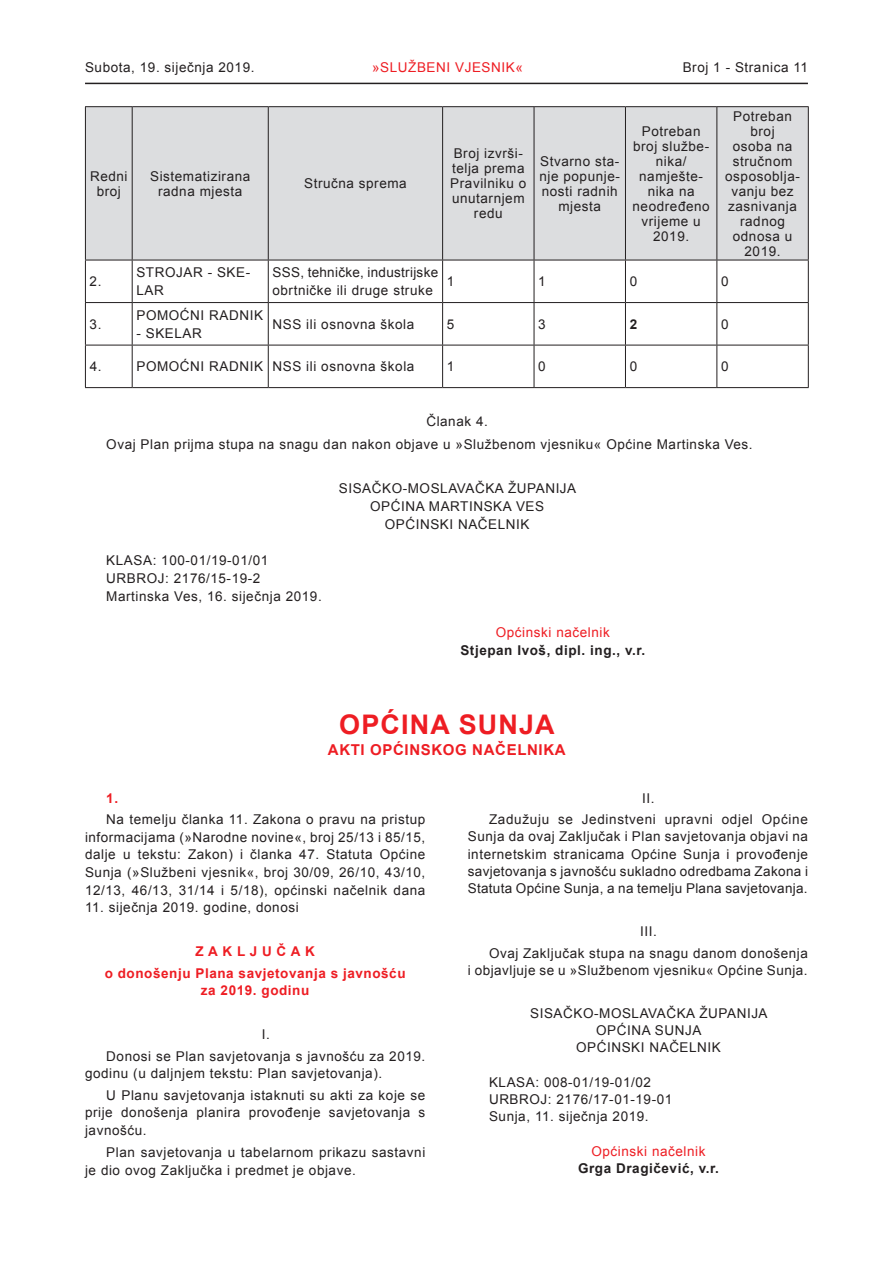
<style>
.page{position:relative;width:893px;height:1263px;background:#fff}
.page>*{position:absolute;margin:0;border:0;box-sizing:border-box;transform-origin:0 0}
.t1{font:700 27px "Arial";letter-spacing:.04em;color:#ee1d23}
.t2{font:700 15px "Arial";letter-spacing:.04em;color:#ee1d23}
.t3{font:13.5px/15px "Arial";letter-spacing:.04em;color:#231f20;text-align:center}
.t4{font:700 13.5px/21.8px "Arial";letter-spacing:.04em;color:#ee1d23;text-align:center}
.t5{font:13.5px "Arial";letter-spacing:.04em;color:#ee1d23}
.t6{font:13.5px/18px "Arial";letter-spacing:.02em;color:#231f20}
.t7{font:700 13.5px "Arial";letter-spacing:.04em;color:#231f20}
</style>
<div class="page">
<hr style="left:85px;top:83px;width:723px;height:1px;background:#231f20">
<div style="left:86px;top:107px;width:722px;height:153px;background:#dcdddf"></div>
<hr style="left:85px;top:106px;width:47px;height:1px;background:#231f20">
<hr style="left:85px;top:107px;width:1px;height:153px;background:#231f20">
<hr style="left:132px;top:106px;width:136px;height:1px;background:#231f20">
<hr style="left:132px;top:107px;width:1px;height:153px;background:#231f20">
<hr style="left:268px;top:106px;width:175px;height:1px;background:#231f20">
<hr style="left:268px;top:107px;width:1px;height:153px;background:#231f20">
<hr style="left:443px;top:106px;width:91px;height:1px;background:#231f20">
<hr style="left:442px;top:107px;width:1px;height:153px;background:#231f20">
<hr style="left:534px;top:106px;width:91px;height:1px;background:#231f20">
<hr style="left:534px;top:107px;width:1px;height:153px;background:#231f20">
<hr style="left:625px;top:106px;width:92px;height:1px;background:#231f20">
<hr style="left:625px;top:107px;width:1px;height:153px;background:#231f20">
<hr style="left:717px;top:106px;width:92px;height:1px;background:#231f20">
<hr style="left:716px;top:107px;width:1px;height:153px;background:#231f20">
<hr style="left:808px;top:107px;width:1px;height:153px;background:#231f20">
<hr style="left:85px;top:260px;width:47px;height:1px;background:#231f20">
<hr style="left:85px;top:260px;width:1px;height:42px;background:#231f20">
<hr style="left:132px;top:260px;width:136px;height:1px;background:#231f20">
<hr style="left:132px;top:260px;width:1px;height:42px;background:#231f20">
<hr style="left:268px;top:260px;width:175px;height:1px;background:#231f20">
<hr style="left:268px;top:260px;width:1px;height:42px;background:#231f20">
<hr style="left:443px;top:260px;width:91px;height:1px;background:#231f20">
<hr style="left:442px;top:260px;width:1px;height:42px;background:#231f20">
<hr style="left:534px;top:260px;width:91px;height:1px;background:#231f20">
<hr style="left:534px;top:260px;width:1px;height:42px;background:#231f20">
<hr style="left:625px;top:260px;width:92px;height:1px;background:#231f20">
<hr style="left:625px;top:260px;width:1px;height:42px;background:#231f20">
<hr style="left:717px;top:260px;width:92px;height:1px;background:#231f20">
<hr style="left:716px;top:260px;width:1px;height:42px;background:#231f20">
<hr style="left:808px;top:260px;width:1px;height:42px;background:#231f20">
<hr style="left:85px;top:302px;width:47px;height:1px;background:#231f20">
<hr style="left:85px;top:303px;width:1px;height:42px;background:#231f20">
<hr style="left:132px;top:302px;width:136px;height:1px;background:#231f20">
<hr style="left:132px;top:303px;width:1px;height:42px;background:#231f20">
<hr style="left:268px;top:302px;width:175px;height:1px;background:#231f20">
<hr style="left:268px;top:303px;width:1px;height:42px;background:#231f20">
<hr style="left:443px;top:302px;width:91px;height:1px;background:#231f20">
<hr style="left:442px;top:303px;width:1px;height:42px;background:#231f20">
<hr style="left:534px;top:302px;width:91px;height:1px;background:#231f20">
<hr style="left:534px;top:303px;width:1px;height:42px;background:#231f20">
<hr style="left:625px;top:302px;width:92px;height:1px;background:#231f20">
<hr style="left:625px;top:303px;width:1px;height:42px;background:#231f20">
<hr style="left:717px;top:302px;width:92px;height:1px;background:#231f20">
<hr style="left:716px;top:303px;width:1px;height:42px;background:#231f20">
<hr style="left:808px;top:303px;width:1px;height:42px;background:#231f20">
<hr style="left:85px;top:345px;width:47px;height:1px;background:#231f20">
<hr style="left:85px;top:345px;width:1px;height:42px;background:#231f20">
<hr style="left:132px;top:345px;width:136px;height:1px;background:#231f20">
<hr style="left:132px;top:345px;width:1px;height:42px;background:#231f20">
<hr style="left:268px;top:345px;width:175px;height:1px;background:#231f20">
<hr style="left:268px;top:345px;width:1px;height:42px;background:#231f20">
<hr style="left:443px;top:345px;width:91px;height:1px;background:#231f20">
<hr style="left:442px;top:345px;width:1px;height:42px;background:#231f20">
<hr style="left:534px;top:345px;width:91px;height:1px;background:#231f20">
<hr style="left:534px;top:345px;width:1px;height:42px;background:#231f20">
<hr style="left:625px;top:345px;width:92px;height:1px;background:#231f20">
<hr style="left:625px;top:345px;width:1px;height:42px;background:#231f20">
<hr style="left:717px;top:345px;width:92px;height:1px;background:#231f20">
<hr style="left:716px;top:345px;width:1px;height:42px;background:#231f20">
<hr style="left:808px;top:345px;width:1px;height:42px;background:#231f20">
<hr style="left:85px;top:387px;width:47px;height:1px;background:#231f20">
<hr style="left:132px;top:387px;width:136px;height:1px;background:#231f20">
<hr style="left:268px;top:387px;width:175px;height:1px;background:#231f20">
<hr style="left:443px;top:387px;width:91px;height:1px;background:#231f20">
<hr style="left:534px;top:387px;width:91px;height:1px;background:#231f20">
<hr style="left:625px;top:387px;width:92px;height:1px;background:#231f20">
<hr style="left:717px;top:387px;width:92px;height:1px;background:#231f20">
<p class="t3" style="left:85px;top:60px;width:171px">Subota, 19. siječnja 2019.</p>
<p class="t5" style="left:372px;top:59px;width:152px">»SLUŽBENI VJESNIK«</p>
<p class="t3" style="left:683px;top:60px;width:127px">Broj 1 - Stranica 11</p>
<p class="t3" style="left:90px;top:169px;width:39px">Redni broj</p>
<p class="t3" style="left:150px;top:169px;width:102px">Sistematizirana radna mjesta</p>
<p class="t3" style="left:304px;top:176px;width:104px">Stručna sprema</p>
<p class="t3" style="left:450px;top:146px;width:77px">Broj izvrši&shy;telja prema<br>Pravilniku o unutarnjem redu</p>
<p class="t3" style="left:539px;top:154px;width:82px">Stvarno sta&shy;nje popunje&shy;nosti radnih mjesta</p>
<p class="t3" style="left:633px;top:124px;width:79px">Potreban broj službe&shy;nika/ namješte&shy;nika na neodređeno vrijeme u<br>2019.</p>
<p class="t3" style="left:725px;top:109px;width:76px">Potreban broj<br>osoba na stručnom osposoblja&shy;vanju bez zasnivanja radnog odnosa u<br>2019.</p>
<p class="t3" style="left:90px;top:274px;width:13px">2.</p>
<p class="t3" style="left:136px;top:264px;width:115px;line-height:18px;text-align:left">STROJAR - SKE-<br>LAR</p>
<p class="t6" style="left:272px;top:264px;width:167px">SSS, tehničke, industrijske obrtničke ili druge struke</p>
<p class="t3" style="left:447px;top:274px;width:9px">1</p>
<p class="t3" style="left:538px;top:274px;width:9px">1</p>
<p class="t3" style="left:630px;top:274px;width:9px">0</p>
<p class="t3" style="left:721px;top:274px;width:9px">0</p>
<p class="t3" style="left:90px;top:317px;width:13px">3.</p>
<p class="t3" style="left:136px;top:308px;width:128px">POMOĆNI RADNIK</p>
<p class="t3" style="left:136px;top:326px;width:67px">- SKELAR</p>
<p class="t3" style="left:272px;top:317px;width:143px">NSS ili osnovna škola</p>
<p class="t3" style="left:447px;top:317px;width:9px">5</p>
<p class="t3" style="left:538px;top:317px;width:9px">3</p>
<p class="t7" style="left:630px;top:315px;width:9px">2</p>
<p class="t3" style="left:721px;top:317px;width:9px">0</p>
<p class="t3" style="left:90px;top:359px;width:13px">4.</p>
<p class="t3" style="left:136px;top:359px;width:279px">POMOĆNI RADNIK NSS ili osnovna škola</p>
<p class="t3" style="left:447px;top:359px;width:9px">1</p>
<p class="t3" style="left:538px;top:359px;width:9px">0</p>
<p class="t3" style="left:630px;top:359px;width:9px">0</p>
<p class="t3" style="left:721px;top:359px;width:9px">0</p>
<p class="t3" style="left:106px;top:411px;width:648px;line-height:22.2px;text-align:left;text-indent:320px">Članak 4.<br>Ovaj Plan prijma stupa na snagu dan nakon objave u »Službenom vjesniku« Općine Martinska Ves.</p>
<p class="t3" style="left:339px;top:480px;width:239px;line-height:18px">SISAČKO-MOSLAVAČKA ŽUPANIJA<br>OPĆINA MARTINSKA VES<br>OPĆINSKI NAČELNIK</p>
<p class="t3" style="left:106px;top:552px;width:217px;line-height:18px;text-align:left">KLASA: 100-01/19-01/01<br>URBROJ: 2176/15-19-2<br>Martinska Ves, 16. siječnja 2019.</p>
<p class="t5" style="left:496px;top:624px;width:116px">Općinski načelnik</p>
<p class="t7" style="left:460px;top:641px;width:186px">Stjepan Ivoš, dipl. ing., v.r.</p>
<h1 class="t1" style="left:339px;top:707px;width:217px">OPĆINA SUNJA</h1>
<p class="t2" style="left:328px;top:739px;width:239px">AKTI OPĆINSKOG NAČELNIKA</p>
<p class="t4" style="left:106px;top:787px;width:13px">1.</p>
<p class="t3" style="left:85px;top:811px;width:342px;line-height:17.5px;text-align:justify;text-indent:21px">Na temelju članka 11. Zakona o pravu na pristup informacijama (»Narodne novine«, broj 25/13 i 85/15, dalje u tekstu: Zakon) i članka 47. Statuta Općine Sunja (»Službeni vjesnik«, broj 30/09, 26/10, 43/10, 12/13, 46/13, 31/14 i 5/18), općinski načelnik dana</p>
<p class="t3" style="left:85px;top:900px;width:215px">11. siječnja 2019. godine, donosi</p>
<p class="t4" style="left:105px;top:940px;width:302px">ZAKLJUČAK<br>o donošenju Plana savjetovanja s javnošću</p>
<p class="t4" style="left:201px;top:980px;width:110px">za 2019. godinu</p>
<p class="t3" style="left:106px;top:1023px;width:321px;line-height:21.8px">I.<br>Donosi se Plan savjetovanja s javnošću za 2019.</p>
<p class="t3" style="left:106px;top:1062px;width:321px;line-height:21.8px;text-align:left;text-indent:-21px">godinu (u daljnjem tekstu: Plan savjetovanja).<br>U Planu savjetovanja istaknuti su akti za koje se</p>
<p class="t3" style="left:85px;top:1104px;width:342px;line-height:17.5px;text-align:left">prije donošenja planira provođenje savjetovanja s javnošću.</p>
<p class="t3" style="left:85px;top:1143px;width:342px;line-height:18px;text-align:left;text-indent:21px">Plan savjetovanja u tabelarnom prikazu sastavni je dio ovog Zaključka i predmet je objave.</p>
<p class="t3" style="left:489px;top:787px;width:320px;line-height:21.5px">II.<br>Zadužuju se Jedinstveni upravni odjel Općine</p>
<p class="t3" style="left:468px;top:828px;width:342px;line-height:17.2px;text-align:justify">Sunja da ovaj Zaključak i Plan savjetovanja objavi na internetskim stranicama Općine Sunja i provođenje savjetovanja s javnošću sukladno odredbama Zakona i Statuta Općine Sunja, a na temelju Plana savjetovanja.</p>
<p class="t3" style="left:489px;top:921px;width:320px;line-height:21.5px">III.<br>Ovaj Zaključak stupa na snagu danom donošenja</p>
<p class="t3" style="left:468px;top:963px;width:341px">i objavljuje se u »Službenom vjesniku« Općine Sunja.</p>
<p class="t3" style="left:530px;top:1005px;width:239px;line-height:17.2px">SISAČKO-MOSLAVAČKA ŽUPANIJA<br>OPĆINA SUNJA<br>OPĆINSKI NAČELNIK</p>
<p class="t3" style="left:489px;top:1074px;width:185px;line-height:17.2px;text-align:left">KLASA: 008-01/19-01/02<br>URBROJ: 2176/17-01-19-01<br>Sunja, 11. siječnja 2019.</p>
<p class="t5" style="left:591px;top:1142px;width:116px">Općinski načelnik</p>
<p class="t7" style="left:578px;top:1159px;width:142px">Grga Dragičević, v.r.</p>
</div>
